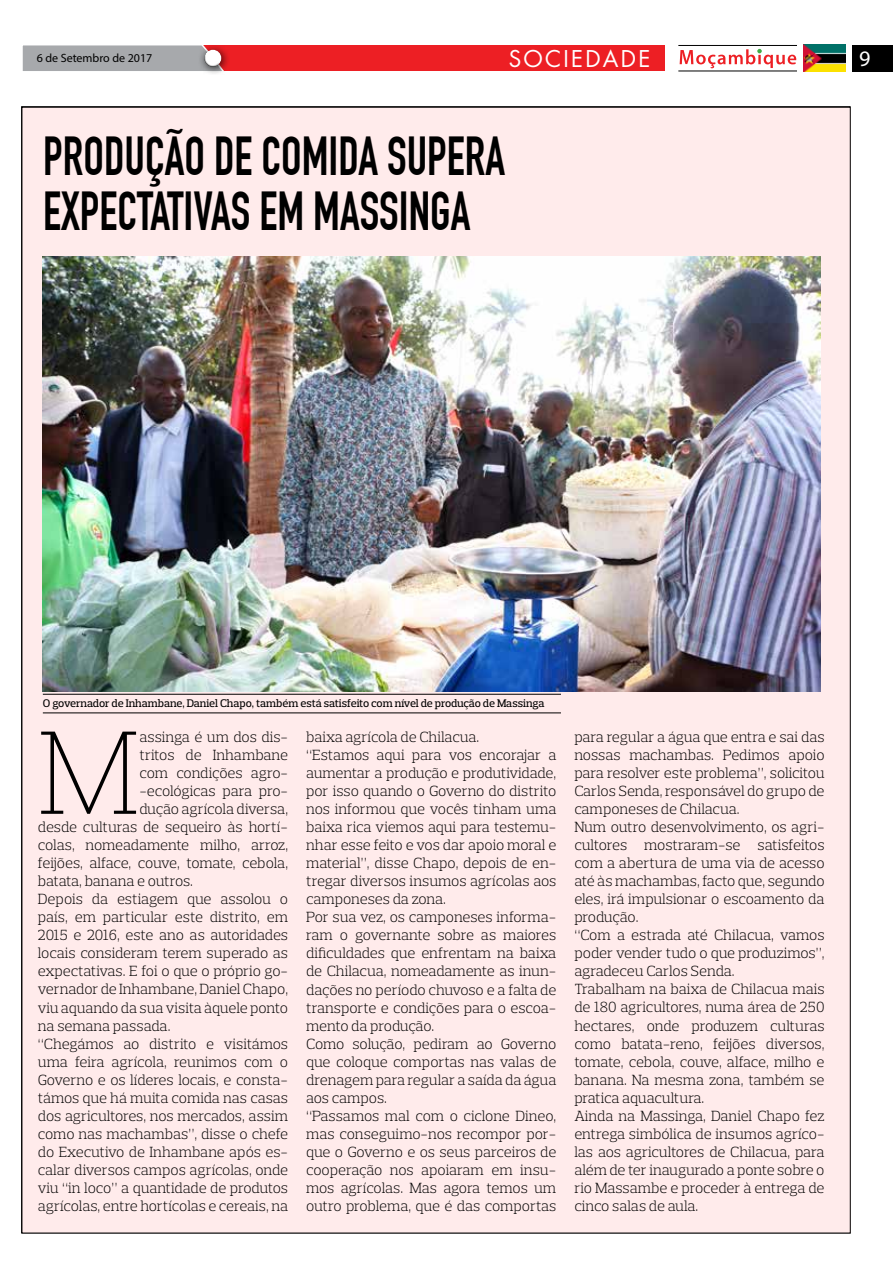
<style>
.page{position:relative;width:893px;height:1263px;background:#fff}
.page>*{position:absolute;margin:0;border:0;box-sizing:border-box;transform-origin:0 0}
.t1{font:200 120.9px "Prelo Slab";color:#000}
.t2{font:700 53.7px/55.5px "DIN Condensed";color:#000;scale:.9 1}
.t3{font:22.5px "Futura";letter-spacing:.1em;color:#fff}
.t4{font:22.2px "Myriad Pro";color:#fff}
.t5{font:300 15px/18px "Prelo Slab";letter-spacing:-.01em;color:#000}
.t6{font:12px "Myriad Pro";color:#000}
.t7{font:500 11.25px "Prelo Slab";letter-spacing:-.01em;color:#000}
</style>
<div class="page">
<div style="left:23px;top:45px;width:642px;height:26px;background:#ed1f24"></div>
<div style="left:22px;top:45px;width:176px;height:26px;background:#a7a9ac"></div>
<div style="left:852px;top:45px;width:41px;height:26px;background:#000"></div>
<div style="left:198px;top:44px;width:33px;height:32px;background:#000;opacity:.75"></div>
<div style="left:203px;top:49px;width:19px;height:14px;background:#fff;opacity:.75"></div>
<div style="left:203px;top:52px;width:19px;height:17px;background:#000;opacity:.75"></div>
<hr style="left:678px;top:71px;width:119px;height:1px;background:#000">
<svg style="left:680px;top:49px;width:116px;height:19px"></svg>
<hr style="left:678px;top:45px;width:119px;height:1px;background:#000">
<img style="left:804px;top:45px;width:41px;height:26px">
<div style="left:22px;top:107px;width:828px;height:1126px;background:#ffebeb"></div>
<hr style="left:43px;top:713px;width:518px;height:1px;background:#000">
<hr style="left:43px;top:694px;width:518px;height:1px;background:#000">
<img style="left:42px;top:257px;width:778px;height:434px">
<p class="t6" style="left:37px;top:51px;width:117px">6 de Setembro de 2017</p>
<h3 class="t3" style="left:509px;top:43px;width:143px">SOCIEDADE</h3>
<h3 class="t4" style="left:859px;top:45px;width:13px">9</h3>
<h2 class="t2" style="left:43px;top:128px;width:515px">PRODUÇÃO DE COMIDA SUPERA<br>EXPECTATIVAS EM MASSINGA</h2>
<p class="t7" style="left:43px;top:696px;width:503px">O governador de Inhambane, Daniel Chapo, também está satisfeito com nível de produção de Massinga</p>
<h1 class="t1" style="left:38px;top:699px;width:103px">M</h1>
<p class="t5" style="left:139px;top:728px;width:150px">assinga é um dos dis-</p>
<p class="t5" style="left:139px;top:746px;width:150px">tritos de Inhambane</p>
<p class="t5" style="left:139px;top:764px;width:150px">com condições agro-</p>
<p class="t5" style="left:139px;top:782px;width:150px">-ecológicas para pro-</p>
<p class="t5" style="left:139px;top:800px;width:150px">dução agrícola diversa,</p>
<p class="t5" style="left:38px;top:818px;width:252px">desde culturas de sequeiro às hortí-</p>
<p class="t5" style="left:38px;top:836px;width:252px">colas, nomeadamente milho, arroz,</p>
<p class="t5" style="left:38px;top:854px;width:252px">feijões, alface, couve, tomate, cebola,</p>
<p class="t5" style="left:38px;top:872px;width:157px">batata, banana e outros.</p>
<p class="t5" style="left:38px;top:890px;width:252px">Depois da estiagem que assolou o</p>
<p class="t5" style="left:38px;top:908px;width:252px">país, em particular este distrito, em</p>
<p class="t5" style="left:38px;top:926px;width:252px">2015 e 2016, este ano as autoridades</p>
<p class="t5" style="left:38px;top:944px;width:252px">locais consideram terem superado as</p>
<p class="t5" style="left:38px;top:962px;width:252px">expectativas. E foi o que o próprio go-</p>
<p class="t5" style="left:38px;top:980px;width:252px">vernador de Inhambane, Daniel Chapo,</p>
<p class="t5" style="left:38px;top:998px;width:252px">viu aquando da sua visita àquele ponto</p>
<p class="t5" style="left:38px;top:1016px;width:134px">na semana passada.</p>
<p class="t5" style="left:38px;top:1034px;width:252px">“Chegámos ao distrito e visitámos</p>
<p class="t5" style="left:38px;top:1052px;width:252px">uma feira agrícola, reunimos com o</p>
<p class="t5" style="left:38px;top:1071px;width:252px">Governo e os líderes locais, e consta-</p>
<p class="t5" style="left:38px;top:1089px;width:252px">támos que há muita comida nas casas</p>
<p class="t5" style="left:38px;top:1107px;width:252px">dos agricultores, nos mercados, assim</p>
<p class="t5" style="left:38px;top:1125px;width:252px">como nas machambas”, disse o chefe</p>
<p class="t5" style="left:38px;top:1143px;width:252px">do Executivo de Inhambane após es-</p>
<p class="t5" style="left:38px;top:1161px;width:252px">calar diversos campos agrícolas, onde</p>
<p class="t5" style="left:38px;top:1179px;width:252px">viu “in loco” a quantidade de produtos</p>
<p class="t5" style="left:38px;top:1197px;width:252px">agrícolas, entre hortícolas e cereais, na</p>
<p class="t5" style="left:306px;top:728px;width:252px">baixa agrícola de Chilacua.<br>“Estamos aqui para vos encorajar a aumentar a produção e produtividade, por isso quando o Governo do distrito nos informou que vocês tinham uma baixa rica viemos aqui para testemu&shy;nhar esse feito e vos dar apoio moral e material”, disse Chapo, depois de en&shy;tregar diversos insumos agrícolas aos camponeses da zona.<br>Por sua vez, os camponeses informa&shy;ram o governante sobre as maiores dificuldades que enfrentam na baixa de Chilacua, nomeadamente as inun&shy;dações no período chuvoso e a falta de transporte e condições para o escoa&shy;mento da produção.<br>Como solução, pediram ao Governo que coloque comportas nas valas de drenagem para regular a saída da água aos campos.<br>“Passamos mal com o ciclone Dineo, mas conseguimo-nos recompor por&shy;que o Governo e os seus parceiros de cooperação nos apoiaram em insu&shy;mos agrícolas. Mas agora temos um outro problema, que é das comportas</p>
<p class="t5" style="left:574px;top:728px;width:252px">para regular a água que entra e sai das nossas machambas. Pedimos apoio para resolver este problema”, solicitou Carlos Senda, responsável do grupo de camponeses de Chilacua.<br>Num outro desenvolvimento, os agri&shy;cultores mostraram-se satisfeitos com a abertura de uma via de acesso até às machambas, facto que, segundo eles, irá impulsionar o escoamento da produção.<br>“Com a estrada até Chilacua, vamos poder vender tudo o que produzimos”, agradeceu Carlos Senda.<br>Trabalham na baixa de Chilacua mais de 180 agricultores, numa área de 250 hectares, onde produzem culturas como batata-reno, feijões diversos, tomate, cebola, couve, alface, milho e banana. Na mesma zona, também se pratica aquacultura.<br>Ainda na Massinga, Daniel Chapo fez entrega simbólica de insumos agríco&shy;las aos agricultores de Chilacua, para além de ter inaugurado a ponte sobre o rio Massambe e proceder à entrega de cinco salas de aula.</p>
</div>
